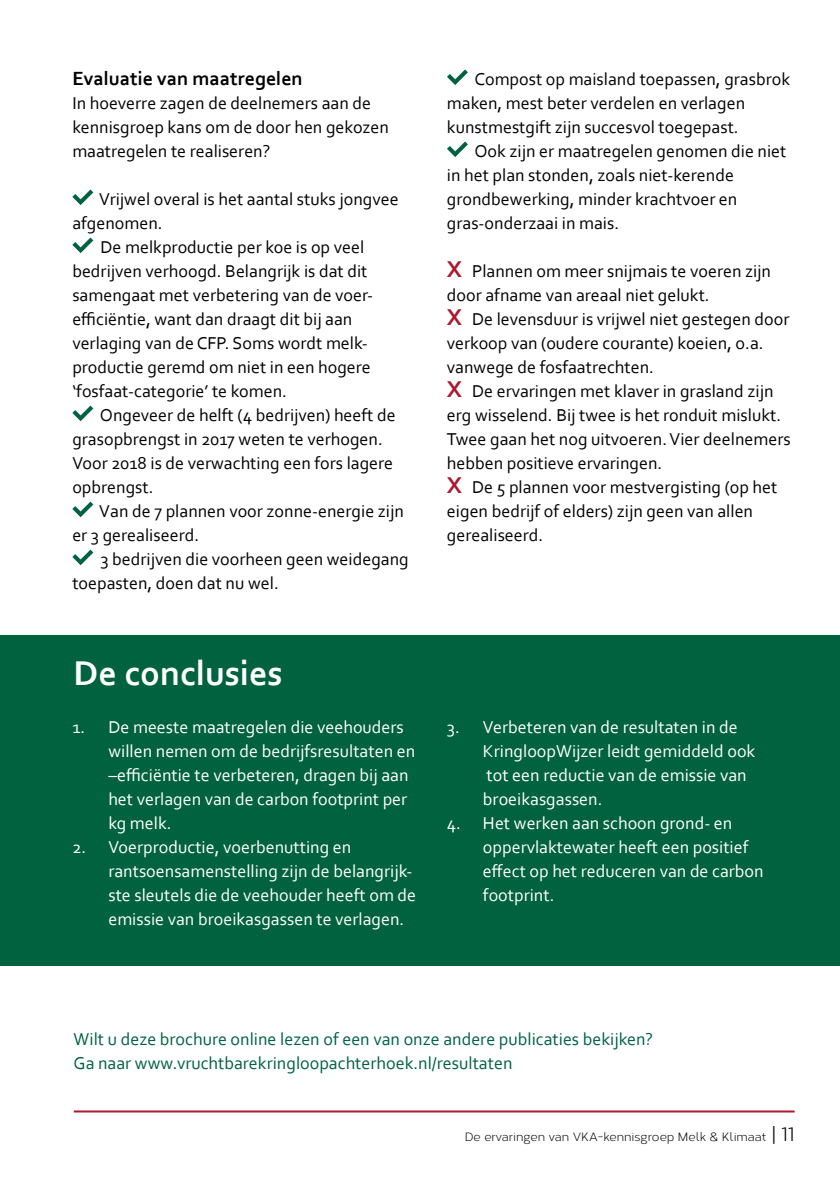
<style>
.page{position:relative;width:840px;height:1191px;background:#fff}
.page>*{position:absolute;margin:0;border:0;box-sizing:border-box;transform-origin:0 0}
.t1{font:700 36px "Corbel";color:#fff}
.t2{font:700 20px "Corbel";color:#000}
.t3{font:18px/24px "Corbel";color:#000}
.t4{font:18px/24px "Corbel";color:#fff}
.t5{font:18px/24px "Corbel";color:#016240}
.t6{font:12px "Corbert";color:#000}
.s1{font-weight:700;font-size:24px;color:#ac182d}
.s2{font-size:20px}
</style>
<div class="page">
<hr style="left:74px;top:1110px;width:720px;height:2px;background:#ac182d">
<div style="left:0;top:635px;width:839px;height:330px;background:#016240"></div>
<svg style="left:72px;top:189px;width:21px;height:16px"></svg>
<svg style="left:72px;top:237px;width:21px;height:16px"></svg>
<svg style="left:72px;top:405px;width:21px;height:16px"></svg>
<svg style="left:72px;top:501px;width:21px;height:16px"></svg>
<svg style="left:72px;top:549px;width:21px;height:16px"></svg>
<svg style="left:447px;top:69px;width:20px;height:16px"></svg>
<svg style="left:447px;top:141px;width:20px;height:16px"></svg>
<p class="t2" style="left:72px;top:66px;width:232px">Evaluatie van maatregelen</p>
<p class="t3" style="left:72px;top:91px;width:318px">In hoeverre zagen de deelnemers aan de kennisgroep kans om de door hen gekozen maatregelen te realiseren?</p>
<p class="t3" style="left:99px;top:187px;width:301px">Vrijwel overal is het aantal stuks jongvee</p>
<p class="t3" style="left:72px;top:211px;width:92px">afgenomen.</p>
<p class="t3" style="left:100px;top:235px;width:265px">De melkproductie per koe is op veel</p>
<p class="t3" style="left:72px;top:259px;width:296px">bedrijven verhoogd. Belangrijk is dat dit</p>
<p class="t3" style="left:72px;top:283px;width:302px">samengaat met verbetering van de voer-</p>
<p class="t3" style="left:72px;top:307px;width:281px">efficiëntie, want dan draagt dit bij aan</p>
<p class="t3" style="left:72px;top:331px;width:297px">verlaging van de CFP. Soms wordt melk-</p>
<p class="t3" style="left:72px;top:355px;width:300px">productie geremd om niet in een hogere</p>
<p class="t3" style="left:72px;top:379px;width:216px">‘fosfaat-categorie’ te komen.</p>
<p class="t3" style="left:100px;top:403px;width:297px">Ongeveer de helft (4 bedrijven) heeft de</p>
<p class="t3" style="left:72px;top:427px;width:312px">grasopbrengst in 2017 weten te verhogen.</p>
<p class="t3" style="left:72px;top:451px;width:322px">Voor 2018 is de verwachting een fors lagere</p>
<p class="t3" style="left:72px;top:475px;width:83px">opbrengst.</p>
<p class="t3" style="left:99px;top:499px;width:306px">Van de 7 plannen voor zonne-energie zijn</p>
<p class="t3" style="left:72px;top:523px;width:128px">er 3 gerealiseerd.</p>
<p class="t3" style="left:100px;top:547px;width:309px">3 bedrijven die voorheen geen weidegang</p>
<p class="t3" style="left:72px;top:571px;width:208px">toepasten, doen dat nu wel.</p>
<h1 class="t1" style="left:74px;top:651px;width:211px">De conclusies</h1>
<p class="t4" style="left:108px;top:715px;width:308px;text-indent:-36px">1. De meeste maatregelen die veehouders willen nemen om de bedrijfsresultaten en –efficiëntie te verbeteren, dragen bij aan het verlagen van de carbon footprint per kg melk.</p>
<p class="t4" style="left:108px;top:835px;width:309px;text-indent:-36px">2. Voerproductie, voerbenutting en rantsoensamenstelling zijn de belangrijk&shy;ste sleutels die de veehouder heeft om de emissie van broeikasgassen te verlagen.</p>
<p class="t3" style="left:446px;top:67px;width:344px;text-indent:27px">Compost op maisland toepassen, grasbrok maken, mest beter verdelen en verlagen kunstmestgift zijn succesvol toegepast.</p>
<p class="t3" style="left:446px;top:139px;width:341px;text-indent:27px">Ook zijn er maatregelen genomen die niet in het plan stonden, zoals niet-kerende grondbewerking, minder krachtvoer en gras-onderzaai in mais.</p>
<p class="t3" style="left:446px;top:259px;width:345px"><span class="s1">X</span> Plannen om meer snijmais te voeren zijn door afname van areaal niet gelukt.<br><span class="s1">X</span> De levensduur is vrijwel niet gestegen door verkoop van (oudere courante) koeien, o.a. vanwege de fosfaatrechten.<br><span class="s1">X</span> De ervaringen met klaver in grasland zijn erg wisselend. Bij twee is het ronduit mislukt.<br>Twee gaan het nog uitvoeren. Vier deelnemers hebben positieve ervaringen.<br><span class="s1">X</span> De 5 plannen voor mestvergisting (op het eigen bedrijf of elders) zijn geen van allen gerealiseerd.</p>
<p class="t4" style="left:482px;top:715px;width:274px;text-indent:-36px">3. Verbeteren van de resultaten in de<br>KringloopWijzer leidt gemiddeld ook tot een reductie van de emissie van broeikasgassen.</p>
<p class="t4" style="left:482px;top:811px;width:282px;text-indent:-36px">4. Het werken aan schoon grond- en oppervlaktewater heeft een positief effect op het reduceren van de carbon footprint.</p>
<p class="t5" style="left:74px;top:1027px;width:581px">Wilt u deze brochure online lezen of een van onze andere publicaties bekijken?<br>Ga naar www.vruchtbarekringloopachterhoek.nl/resultaten</p>
<p class="t6" style="left:464px;top:1128px;width:331px">De ervaringen van VKA-kennisgroep Melk &amp; Klimaat <span class="s2">| 11</span></p>
</div>
